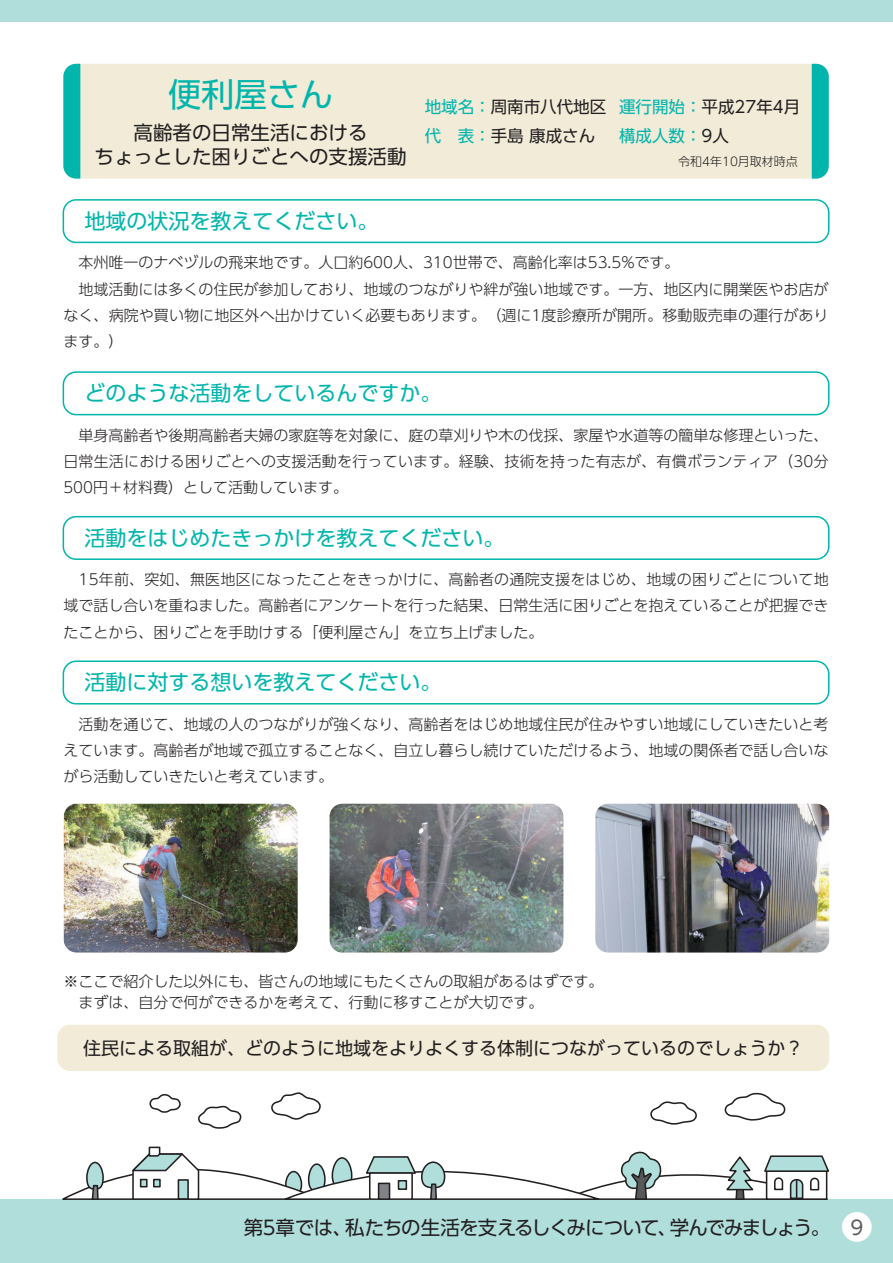
<style>
.page{position:relative;width:893px;height:1263px;background:#fff}
.page>*{position:absolute;margin:0;border:0;box-sizing:border-box;transform-origin:0 0}
.t1{font:33px "UD Shin Go Pro";color:#00b5ac}
.t2{font:21px "UD Shin Go Pro";color:#00b5ac}
.t3{font:19.5px "UD Shin Go Pro";letter-spacing:-.05em;color:#231f20}
.t4{font:19.5px/24px "UD Shin Go Pro";color:#231f20;text-align:center}
.t5{font:18px "UD Shin Go Pro";color:#231f20}
.t6{font:16.5px/28.8px "UD Shin Go Pro";color:#231f20}
.t7{font:16.5px/28.8px "UD Shin Go Pro";color:#00b5ac}
.t8{font:300 15px/26.2px "UD Shin Go Pro";color:#231f20;text-align:justify}
.t9{font:300 12px "UD Shin Go Pro";color:#231f20}
.s1{color:#00b5ac}
.s2{color:#231f20}
.s3{color:#57585a}
</style>
<div class="page">
<div style="left:0;top:1199px;width:893px;height:64px;background:#afdedb"></div>
<div style="left:0;top:0;width:893px;height:21px;background:#afdedb"></div>
<svg style="left:724px;top:1092px;width:62px;height:29px"></svg>
<svg style="left:198px;top:1105px;width:44px;height:24px"></svg>
<svg style="left:271px;top:1092px;width:50px;height:28px"></svg>
<svg style="left:149px;top:1094px;width:31px;height:19px"></svg>
<svg style="left:650px;top:1101px;width:47px;height:24px"></svg>
<svg style="left:62px;top:1146px;width:767px;height:54px"></svg>
<div style="left:842px;top:1212px;width:30px;height:30px;background:#fff;border-radius:50%"></div>
<div style="left:63px;top:64px;width:766px;height:115px;background:#f1ebd8;border-radius:13px"></div>
<div style="left:63px;top:199px;width:766px;height:44px;border:2px solid #00b5ac;border-radius:13px"></div>
<div style="left:63px;top:371px;width:766px;height:44px;border:2px solid #00b5ac;border-radius:13px"></div>
<div style="left:63px;top:516px;width:766px;height:44px;border:2px solid #00b5ac;border-radius:13px"></div>
<div style="left:63px;top:660px;width:766px;height:44px;border:2px solid #00b5ac;border-radius:13px"></div>
<svg style="left:812px;top:64px;width:17px;height:115px;background:#0cb8af"></svg>
<svg style="left:63px;top:64px;width:17px;height:115px;background:#0eb9b0"></svg>
<img style="left:64px;top:804px;width:234px;height:148px">
<img style="left:330px;top:804px;width:233px;height:148px">
<img style="left:595px;top:804px;width:234px;height:148px">
<div style="left:57px;top:1025px;width:772px;height:46px;background:#f1ebd8;border-radius:13px"></div>
<h1 class="t1" style="left:168px;top:68px;width:166px">便利屋さん</h1>
<h3 class="t4" style="left:95px;top:120px;width:313px">高齢者の日常生活における<br>ちょっとした困りごとへの支援活動</h3>
<h2 class="t2" style="left:85px;top:204px;width:296px">地域の状況を教えてください。</h2>
<p class="t6" style="left:425px;top:92px;width:183px"><span class="s1">地域名：</span>周南市八代地区<span class="s1">代　表：</span>手島 康成さん</p>
<p class="t7" style="left:619px;top:92px;width:183px">運行開始：<span class="s2">平成27年4月</span>構成人数：<span class="s2">9人</span></p>
<p class="t9" style="left:678px;top:151px;width:121px">令和4年10月取材時点</p>
<p class="t8" style="left:63px;top:249px;width:767px;text-align:left">　本州唯一のナベヅルの飛来地です。人口約600人、310世帯で、高齢化率は53.5%です。<br>　地域活動には多くの住民が参加しており、地域のつながりや絆が強い地域です。一方、地区内に開業医やお店がなく、病院や買い物に地区外へ出かけていく必要もあります。（週に1度診療所が開所。移動販売車の運行があります。）</p>
<h2 class="t2" style="left:85px;top:376px;width:358px">どのような活動をしているんですか。</h2>
<p class="t8" style="left:63px;top:421px;width:767px">　単身高齢者や後期高齢者夫婦の家庭等を対象に、庭の草刈りや木の伐採、家屋や水道等の簡単な修理といった、日常生活における困りごとへの支援活動を行っています。経験、技術を持った有志が、有償ボランティア（30分500円＋材料費）として活動しています。</p>
<h2 class="t2" style="left:85px;top:521px;width:421px">活動をはじめたきっかけを教えてください。</h2>
<p class="t8" style="left:63px;top:566px;width:767px">　15年前、突如、無医地区になったことをきっかけに、高齢者の通院支援をはじめ、地域の困りごとについて地域で話し合いを重ねました。高齢者にアンケートを行った結果、日常生活に困りごとを抱えていることが把握できたことから、困りごとを手助けする「便利屋さん」を立ち上げました。</p>
<h2 class="t2" style="left:85px;top:665px;width:358px">活動に対する想いを教えてください。</h2>
<p class="t8" style="left:63px;top:710px;width:767px">　活動を通じて、地域の人のつながりが強くなり、高齢者をはじめ地域住民が住みやすい地域にしていきたいと考えています。高齢者が地域で孤立することなく、自立し暮らし続けていただけるよう、地域の関係者で話し合いながら活動していきたいと考えています。</p>
<p class="t8" style="left:63px;top:970px;width:541px;line-height:21px">※ここで紹介した以外にも、皆さんの地域にもたくさんの取組があるはずです。　まずは、自分で何ができるかを考えて、行動に移すことが大切です。</p>
<p class="t5" style="left:83px;top:1034px;width:721px">住民による取組が、どのように地域をよりよくする体制につながっているのでしょうか？</p>
<h3 class="t3" style="left:244px;top:1212px;width:621px">第5章では、私たちの生活を支えるしくみについて、学んでみましょう。 <span class="s3">9</span></h3>
</div>
